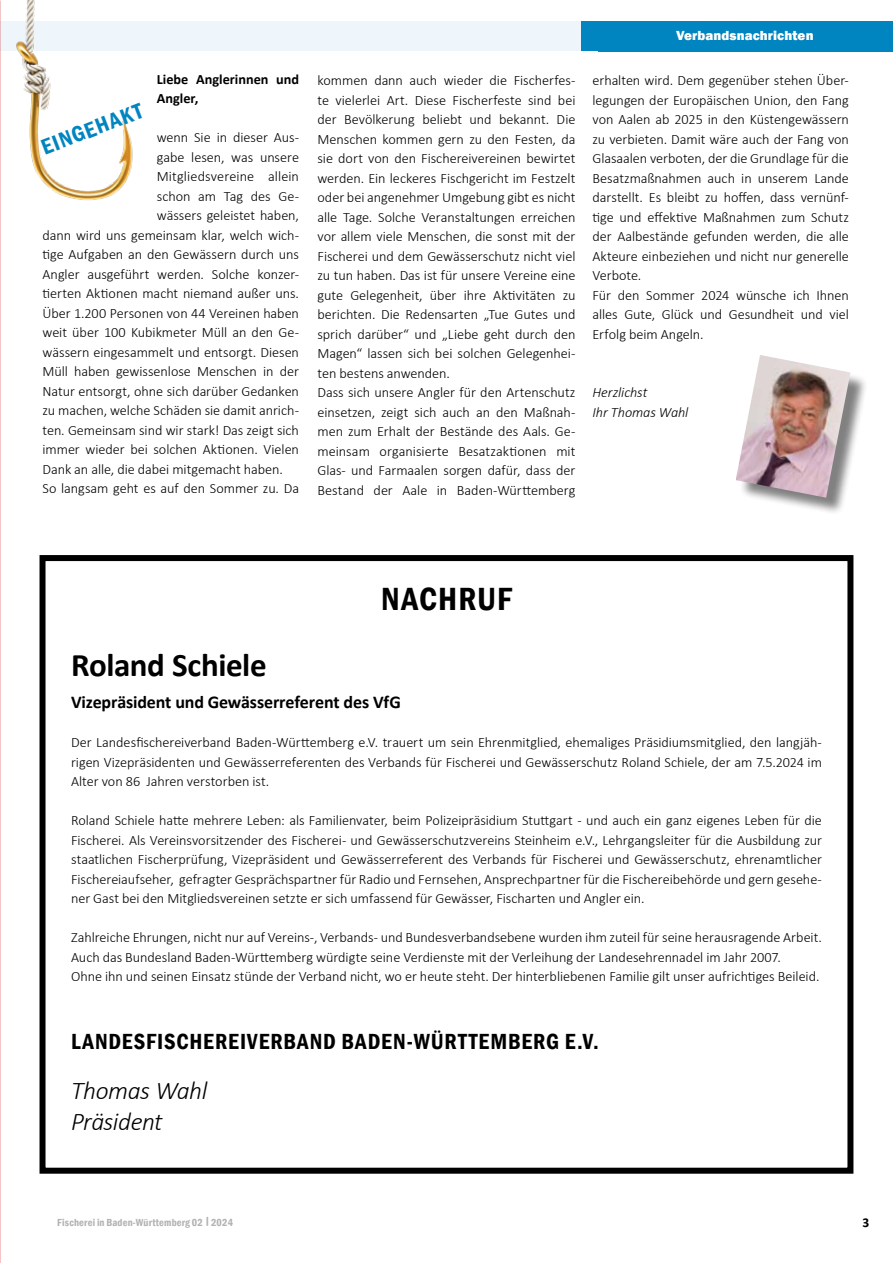
<style>
.page{position:relative;width:893px;height:1263px;background:#fff}
.page>*{position:absolute;margin:0;border:0;box-sizing:border-box;transform-origin:0 0}
.t1{font:700 33px "Calibri";letter-spacing:-.01em;color:#000}
.t2{font:600 condensed 33px "Franklin Gothic";letter-spacing:.03em;color:#000}
.t3{font:italic 300 25.5px/30.6px "Calibri";letter-spacing:-.02em;color:#000}
.t4{font:600 condensed 22.5px "Franklin Gothic";letter-spacing:.045em;color:#000}
.t5{font:600 condensed 22.5px "Franklin Gothic";color:#0085c0}
.t6{font:700 18px "Calibri";letter-spacing:-.01em;color:#000}
.t7{font:300 14.25px/19.5px "Calibri";letter-spacing:-.005em;color:#000}
.t8{font:700 14.25px/19.5px "Calibri";color:#000}
.t9{font:italic 300 14.25px/19.5px "Calibri";letter-spacing:-.005em;color:#000}
.t10{font:800 13.5px "Franklin Gothic";letter-spacing:.005em;color:#fff}
.t11{font:700 13.5px "Calibri";color:#000}
.t12{font:600 condensed 10.5px "Franklin Gothic";letter-spacing:.015em;color:#b3b2b2}
</style>
<div class="page">
<div style="left:0;top:21px;width:893px;height:30px;background:#eef5fb"></div>
<div style="left:581px;top:21px;width:312px;height:30px;background:#0085c0"></div>
<img style="left:0;top:0;width:1px;height:1263px">
<div style="left:738px;top:358px;width:131px;height:158px;background:#000;opacity:.5"></div>
<img style="left:736px;top:355px;width:114px;height:143px">
<img style="left:16px;top:0;width:117px;height:201px">
<div style="left:40px;top:555px;width:813px;height:619px;border:6px solid #000"></div>
<p class="t8" style="left:157px;top:69px;width:144px">Liebe Anglerinnen und<br>Angler,</p>
<p class="t7" style="left:157px;top:127px;width:144px">wenn Sie in dieser Aus-</p>
<p class="t7" style="left:157px;top:147px;width:144px">gabe lesen, was unsere</p>
<p class="t7" style="left:157px;top:166px;width:144px">Mitgliedsvereine allein</p>
<p class="t7" style="left:157px;top:186px;width:144px">schon am Tag des Ge-</p>
<p class="t7" style="left:157px;top:205px;width:144px">wässers geleistet haben,</p>
<p class="t7" style="left:43px;top:225px;width:258px">dann wird uns gemeinsam klar, welch wich-</p>
<p class="t7" style="left:43px;top:244px;width:258px">tige Aufgaben an den Gewässern durch uns</p>
<p class="t7" style="left:43px;top:264px;width:258px">Angler ausgeführt werden. Solche konzer-</p>
<p class="t7" style="left:43px;top:283px;width:258px">tierten Aktionen macht niemand außer uns.</p>
<p class="t7" style="left:43px;top:303px;width:258px">Über 1.200 Personen von 44 Vereinen haben</p>
<p class="t7" style="left:43px;top:322px;width:258px">weit über 100 Kubikmeter Müll an den Ge-</p>
<p class="t7" style="left:43px;top:342px;width:258px">wässern eingesammelt und entsorgt. Diesen</p>
<p class="t7" style="left:43px;top:361px;width:258px">Müll haben gewissenlose Menschen in der</p>
<p class="t7" style="left:43px;top:381px;width:258px">Natur entsorgt, ohne sich darüber Gedanken</p>
<p class="t7" style="left:43px;top:400px;width:258px">zu machen, welche Schäden sie damit anrich-</p>
<p class="t7" style="left:43px;top:420px;width:258px">ten. Gemeinsam sind wir stark! Das zeigt sich</p>
<p class="t7" style="left:43px;top:439px;width:258px">immer wieder bei solchen Aktionen. Vielen</p>
<p class="t7" style="left:43px;top:459px;width:242px">Dank an alle, die dabei mitgemacht haben.</p>
<p class="t7" style="left:43px;top:478px;width:258px">So langsam geht es auf den Sommer zu. Da</p>
<h3 class="t5" style="left:37px;top:134px;width:108px;rotate:-21deg">EINGEHAKT</h3>
<p class="t7" style="left:317px;top:71px;width:259px">kommen dann auch wieder die Fischerfes&shy;te vielerlei Art. Diese Fischerfeste sind bei der Bevölkerung beliebt und bekannt. Die Menschen kommen gern zu den Festen, da sie dort von den Fischereivereinen bewirtet werden. Ein leckeres Fischgericht im Festzelt oder bei angenehmer Umgebung gibt es nicht alle Tage. Solche Veranstaltungen erreichen vor allem viele Menschen, die sonst mit der Fischerei und dem Gewässerschutz nicht viel zu tun haben. Das ist für unsere Vereine eine gute Gelegenheit, über ihre Aktivitäten zu berichten. Die Redensarten „Tue Gutes und sprich darüber“ und „Liebe geht durch den Magen“ lassen sich bei solchen Gelegenhei&shy;ten bestens anwenden.<br>Dass sich unsere Angler für den Artenschutz einsetzen, zeigt sich auch an den Maßnah&shy;men zum Erhalt der Bestände des Aals. Ge&shy;meinsam organisierte Besatzaktionen mit Glas- und Farmaalen sorgen dafür, dass der Bestand der Aale in Baden-Württemberg</p>
<p class="t10" style="left:676px;top:27px;width:139px">Verbandsnachrichten</p>
<p class="t7" style="left:592px;top:70px;width:258px">erhalten wird. Dem gegenüber stehen Über&shy;legungen der Europäischen Union, den Fang von Aalen ab 2025 in den Küstengewässern zu verbieten. Damit wäre auch der Fang von Glasaalen verboten, der die Grundlage für die Besatzmaßnahmen auch in unserem Lande darstellt. Es bleibt zu hoffen, dass vernünf&shy;tige und effektive Maßnahmen zum Schutz der Aalbestände gefunden werden, die alle Akteure einbeziehen und nicht nur generelle Verbote.<br>Für den Sommer 2024 wünsche ich Ihnen alles Gute, Glück und Gesundheit und viel Erfolg beim Angeln.</p>
<p class="t9" style="left:592px;top:382px;width:97px">Herzlichst<br>Ihr Thomas Wahl</p>
<h1 class="t2" style="left:381px;top:577px;width:132px">NACHRUF</h1>
<h1 class="t1" style="left:71px;top:642px;width:197px">Roland Schiele</h1>
<p class="t6" style="left:71px;top:690px;width:331px">Vizepräsident und Gewässerreferent des VfG</p>
<p class="t7" style="left:71px;top:733px;width:752px;text-align:justify">Der Landesfischereiverband Baden-Württemberg e.V. trauert um sein Ehrenmitglied, ehemaliges Präsidiumsmitglied, den langjäh&shy;rigen Vizepräsidenten und Gewässerreferenten des Verbands für Fischerei und Gewässerschutz Roland Schiele, der am 7.5.2024 im Alter von 86 Jahren verstorben ist.</p>
<p class="t7" style="left:71px;top:811px;width:752px;text-align:justify">Roland Schiele hatte mehrere Leben: als Familienvater, beim Polizeipräsidium Stuttgart - und auch ein ganz eigenes Leben für die Fischerei. Als Vereinsvorsitzender des Fischerei- und Gewässerschutzvereins Steinheim e.V., Lehrgangsleiter für die Ausbildung zur staatlichen Fischerprüfung, Vizepräsident und Gewässerreferent des Verbands für Fischerei und Gewässerschutz, ehrenamtlicher Fischereiaufseher, gefragter Gesprächspartner für Radio und Fernsehen, Ansprechpartner für die Fischereibehörde und gern gesehe&shy;ner Gast bei den Mitgliedsvereinen setzte er sich umfassend für Gewässer, Fischarten und Angler ein.</p>
<p class="t7" style="left:71px;top:928px;width:752px">Zahlreiche Ehrungen, nicht nur auf Vereins-, Verbands- und Bundesverbandsebene wurden ihm zuteil für seine herausragende Arbeit.<br>Auch das Bundesland Baden-Württemberg würdigte seine Verdienste mit der Verleihung der Landesehrennadel im Jahr 2007.<br>Ohne ihn und seinen Einsatz stünde der Verband nicht, wo er heute steht. Der hinterbliebenen Familie gilt unser aufrichtiges Beileid.</p>
<h3 class="t4" style="left:71px;top:1026px;width:529px">LANDESFISCHEREIVERBAND BADEN-WÜRTTEMBERG E.V.</h3>
<h2 class="t3" style="left:71px;top:1075px;width:138px">Thomas Wahl<br>Präsident</h2>
<p class="t12" style="left:57px;top:1215px;width:177px">Fischerei in Baden-Württemberg 02 |2024</p>
<p class="t11" style="left:863px;top:1213px;width:8px">3</p>
</div>
